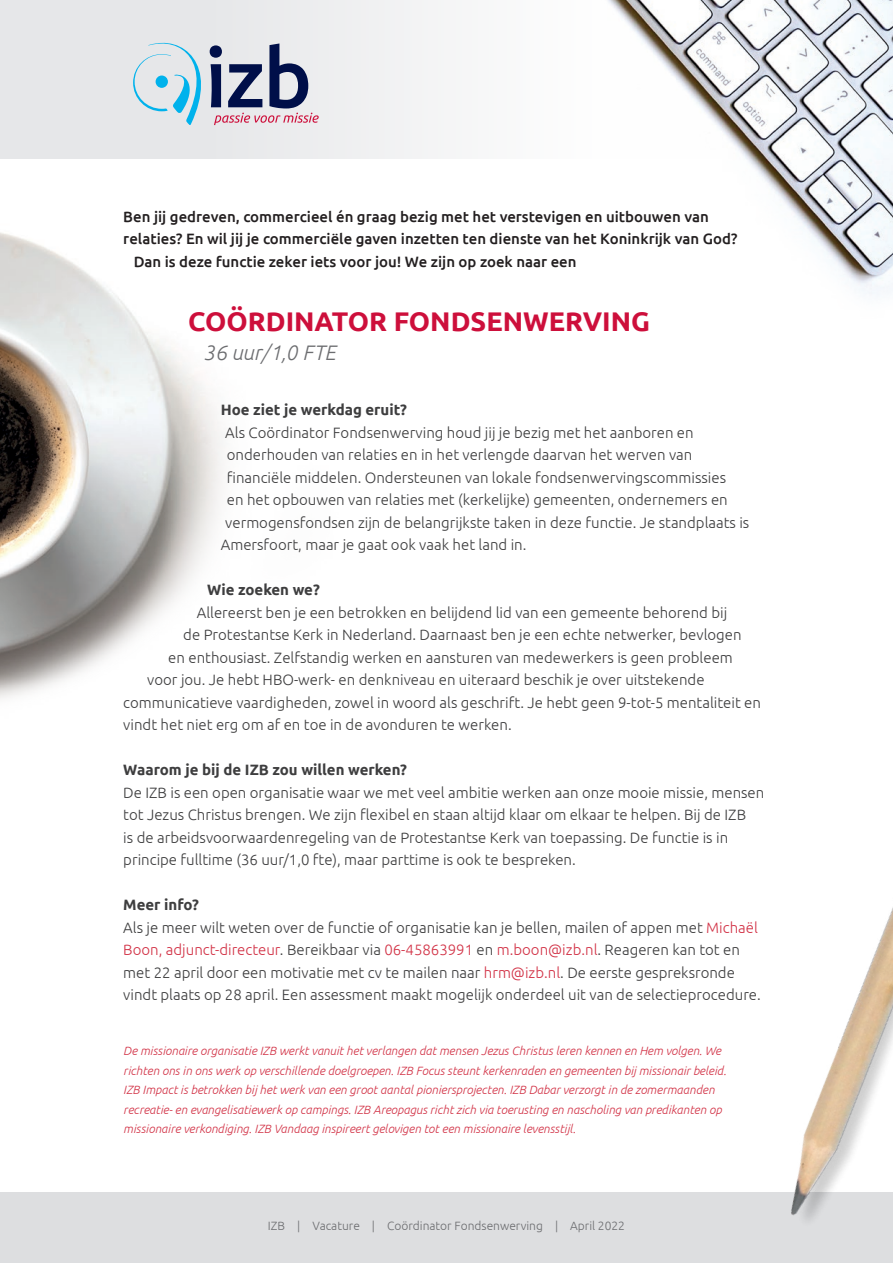
<style>
.page{position:relative;width:893px;height:1263px;background:#fff}
.page>*{position:absolute;margin:0;border:0;box-sizing:border-box;transform-origin:0 0}
.t1{font:700 27px "Ubuntu";color:#cd0f3b}
.t2{font:italic 300 21px "Ubuntu";color:#6c6d70}
.t3{font:300 15px/22.5px "Ubuntu";color:#3e3e3f}
.t4{font:500 15px "Ubuntu";color:#231f20}
.t5{font:700 15px "Ubuntu";color:#3e3e3f}
.t6{font:italic 300 12px/19.5px "Ubuntu";color:#d23347}
.t7{font:300 12px "Ubuntu";color:#6c6d70}
.s1{font-weight:700}
.s2{color:#d23347}
</style>
<div class="page">
<div style="left:0;top:0;width:893px;height:159px;background:#e6e7e9"></div>
<div style="left:0;top:1192px;width:893px;height:71px;background:#dddee0"></div>
<img style="left:495px;top:0;width:398px;height:295px">
<img style="left:791px;top:907px;width:102px;height:313px">
<img style="left:0;top:121px;width:723px;height:578px">
<svg style="left:133px;top:43px;width:186px;height:82px"></svg>
<div style="left:156px;top:76px;width:12px;height:12px;background:#00b2ec;border-radius:50%"></div>
<p class="t4" style="left:123px;top:207px;width:587px">Ben jij gedreven, commercieel én graag bezig met het verstevigen en uitbouwen van</p>
<p class="t4" style="left:123px;top:229px;width:616px">relaties? En wil jij je commerciële gaven inzetten ten dienste van het Koninkrijk van God?</p>
<p class="t4" style="left:134px;top:252px;width:444px">Dan is deze functie zeker iets voor jou! We zijn op zoek naar een</p>
<h1 class="t1" style="left:188px;top:305px;width:463px">COÖRDINATOR FONDSENWERVING</h1>
<h2 class="t2" style="left:203px;top:340px;width:134px">36 uur/1,0 FTE</h2>
<p class="t5" style="left:221px;top:401px;width:188px">Hoe ziet je werkdag eruit?</p>
<p class="t3" style="left:225px;top:421px;width:470px">Als Coördinator Fondsenwerving houd jij je bezig met het aanboren en</p>
<p class="t3" style="left:227px;top:443px;width:467px">onderhouden van relaties en in het verlengde daarvan het werven van</p>
<p class="t3" style="left:227px;top:466px;width:501px">financiële middelen. Ondersteunen van lokale fondsenwervingscommissies</p>
<p class="t3" style="left:227px;top:488px;width:502px">en het opbouwen van relaties met (kerkelijke) gemeenten, ondernemers en</p>
<p class="t3" style="left:225px;top:511px;width:526px">vermogensfondsen zijn de belangrijkste taken in deze functie. Je standplaats is</p>
<p class="t3" style="left:221px;top:533px;width:307px">Amersfoort, maar je gaat ook vaak het land in.</p>
<p class="t5" style="left:207px;top:581px;width:114px">Wie zoeken we?</p>
<p class="t3" style="left:197px;top:601px;width:532px">Allereerst ben je een betrokken en belijdend lid van een gemeente behorend bij</p>
<p class="t3" style="left:183px;top:623px;width:560px">de Protestantse Kerk in Nederland. Daarnaast ben je een echte netwerker, bevlogen</p>
<p class="t3" style="left:168px;top:646px;width:566px">en enthousiast. Zelfstandig werken en aansturen van medewerkers is geen probleem</p>
<p class="t3" style="left:147px;top:668px;width:559px">voor jou. Je hebt HBO-werk- en denkniveau en uiteraard beschik je over uitstekende</p>
<p class="t3" style="left:123px;top:691px;width:639px">communicatieve vaardigheden, zowel in woord als geschrift. Je hebt geen 9-tot-5 mentaliteit en</p>
<p class="t3" style="left:123px;top:713px;width:390px">vindt het niet erg om af en toe in de avonduren te werken.</p>
<p class="t5" style="left:123px;top:761px;width:285px">Waarom je bij de IZB zou willen werken?</p>
<p class="t3" style="left:123px;top:781px;width:643px">De IZB is een open organisatie waar we met veel ambitie werken aan onze mooie missie, mensen tot Jezus Christus brengen. We zijn flexibel en staan altijd klaar om elkaar te helpen. Bij de IZB<br>is de arbeidsvoorwaardenregeling van de Protestantse Kerk van toepassing. De functie is in principe fulltime (36 uur/1,0 fte), maar parttime is ook te bespreken.</p>
<p class="t3" style="left:123px;top:893px;width:639px"><span class="s1">Meer info?<br></span>Als je meer wilt weten over de functie of organisatie kan je bellen, mailen of appen met <span class="s2">Michaël Boon, adjunct-directeur</span>. Bereikbaar via <span class="s2">06-45863991</span> en <span class="s2">m.boon@izb.nl</span>. Reageren kan tot en met 22 april door een motivatie met cv te mailen naar <span class="s2">hrm@izb.nl</span>. De eerste gespreksronde vindt plaats op 28 april. Een assessment maakt mogelijk onderdeel uit van de selectieprocedure.</p>
<p class="t6" style="left:123px;top:1041px;width:604px">De missionaire organisatie IZB werkt vanuit het verlangen dat mensen Jezus Christus leren kennen en Hem volgen. We richten ons in ons werk op verschillende doelgroepen. IZB Focus steunt kerkenraden en gemeenten bij missionair beleid.<br>IZB Impact is betrokken bij het werk van een groot aantal pioniersprojecten. IZB Dabar verzorgt in de zomermaanden recreatie- en evangelisatiewerk op campings. IZB Areopagus richt zich via toerusting en nascholing van predikanten op missionaire verkondiging. IZB Vandaag inspireert gelovigen tot een missionaire levensstijl.</p>
<p class="t7" style="left:268px;top:1218px;width:359px">IZB | Vacature | Coördinator Fondsenwerving | April 2022</p>
</div>
